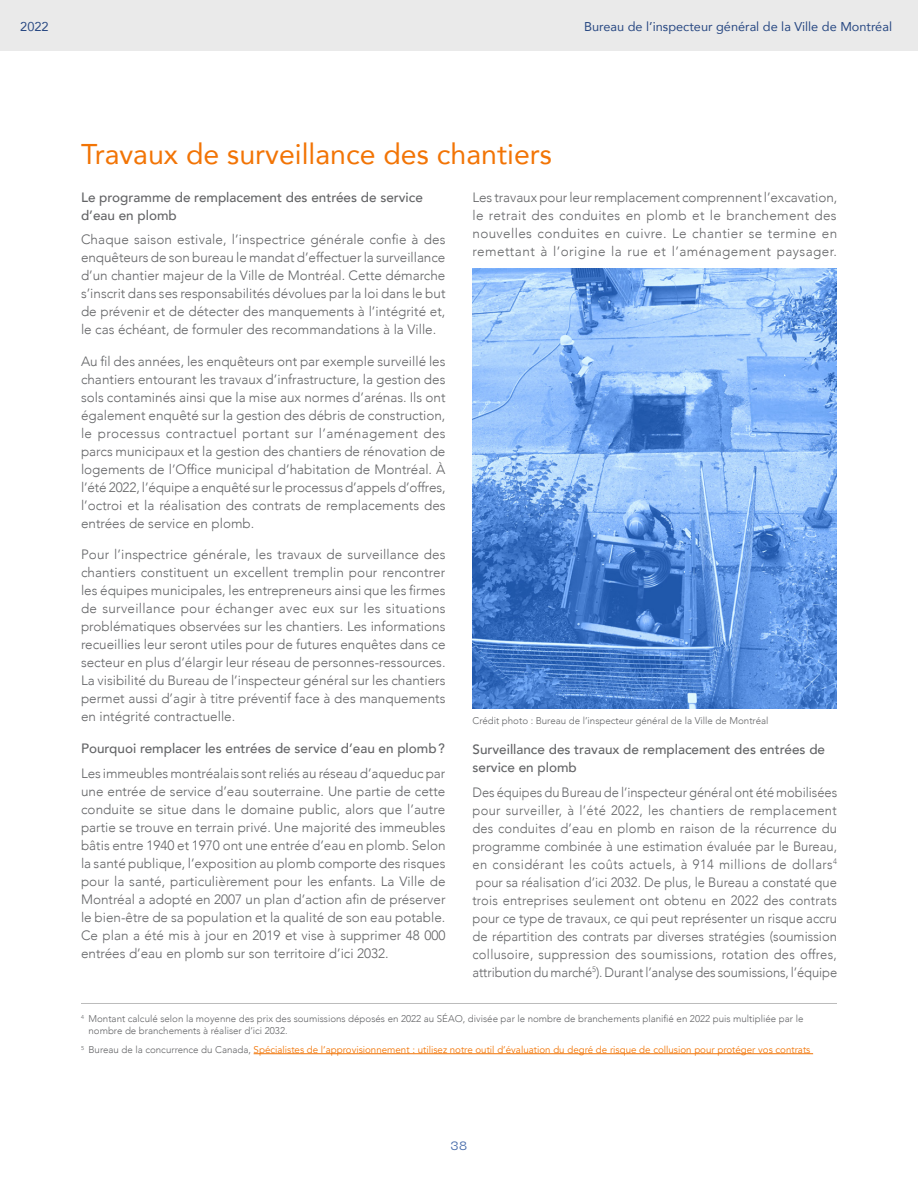
<style>
.page{position:relative;width:918px;height:1188px;background:#fff}
.page>*{position:absolute;margin:0;border:0;box-sizing:border-box;transform-origin:0 0}
.t1{font:28.5px "Avenir";color:#f27405}
.t2{font:300 13.5px/18px "Avenir";color:#636466;text-align:justify}
.t3{font:300 13.5px/18px "Avenir";color:#636466;text-align:justify;scale:.96 1}
.t4{font:500 13.5px/18px "Avenir";color:#636466}
.t5{font:12.75px "Avenir";color:#294983}
.t6{font:12px "Neue Machina";color:#466baa}
.t7{font:300 9.75px/12px "Avenir";color:#636466}
.t8{font:9.75px "Avenir";color:#f27405}
.s1{font-weight:300;color:#636466}
</style>
<div class="page">
<div style="left:0;top:0;width:918px;height:50px;background:#eaeaea"></div>
<hr style="left:81px;top:1003px;width:756px;height:1px;background:#bcbcbc">
<hr style="left:254px;top:1053px;width:559px;height:1px;background:#f27405">
<img style="left:472px;top:269px;width:365px;height:439px">
<p class="t5" style="left:20px;top:17px;width:30px">2022</p>
<p class="t5" style="left:584px;top:17px;width:310px">Bureau de l’inspecteur général de la Ville de Montréal</p>
<h1 class="t1" style="left:81px;top:131px;width:473px">Travaux de surveillance des chantiers</h1>
<p class="t4" style="left:81px;top:187px;width:343px">Le programme de remplacement des entrées de service d’eau en plomb</p>
<p class="t2" style="left:81px;top:231px;width:366px">Chaque saison estivale, l’inspectrice générale confie à des enquêteurs de son bureau le mandat d’effectuer la surveillance d’un chantier majeur de la Ville de Montréal. Cette démarche s’inscrit dans ses responsabilités dévolues par la loi dans le but de prévenir et de détecter des manquements à l’intégrité et, le cas échéant, de formuler des recommandations à la Ville.</p>
<p class="t2" style="left:81px;top:352px;width:366px">Au fil des années, les enquêteurs ont par exemple surveillé les chantiers entourant les travaux d’infrastructure, la gestion des sols contaminés ainsi que la mise aux normes d’arénas. Ils ont également enquêté sur la gestion des débris de construction, le processus contractuel portant sur l’aménagement des parcs municipaux et la gestion des chantiers de rénovation de logements de l’Office municipal d’habitation de Montréal. À l’été 2022, l’équipe a enquêté sur le processus d’appels d’offres, l’octroi et la réalisation des contrats de remplacements des entrées de service en plomb.</p>
<p class="t2" style="left:81px;top:546px;width:366px">Pour l’inspectrice générale, les travaux de surveillance des chantiers constituent un excellent tremplin pour rencontrer les équipes municipales, les entrepreneurs ainsi que les firmes de surveillance pour échanger avec eux sur les situations problématiques observées sur les chantiers. Les informations recueillies leur seront utiles pour de futures enquêtes dans ce secteur en plus d’élargir leur réseau de personnes-ressources.<br>La visibilité du Bureau de l’inspecteur général sur les chantiers permet aussi d’agir à titre préventif face à des manquements en intégrité contractuelle.</p>
<p class="t4" style="left:81px;top:738px;width:366px">Pourquoi remplacer les entrées de service d’eau en plomb?</p>
<p class="t2" style="left:81px;top:764px;width:366px">Les immeubles montréalais sont reliés au réseau d’aqueduc par une entrée de service d’eau souterraine. Une partie de cette conduite se situe dans le domaine public, alors que l’autre partie se trouve en terrain privé. Une majorité des immeubles bâtis entre 1940 et 1970 ont une entrée d’eau en plomb. Selon la santé publique, l’exposition au plomb comporte des risques pour la santé, particulièrement pour les enfants. La Ville de Montréal a adopté en 2007 un plan d’action afin de préserver le bien-être de sa population et la qualité de son eau potable.<br>Ce plan a été mis à jour en 2019 et vise à supprimer 48 000 entrées d’eau en plomb sur son territoire d’ici 2032.</p>
<p class="t2" style="left:472px;top:188px;width:366px">Les travaux pour leur remplacement comprennent l’excavation, le retrait des conduites en plomb et le branchement des nouvelles conduites en cuivre. Le chantier se termine en remettant à l’origine la rue et l’aménagement paysager.</p>
<p class="t7" style="left:472px;top:714px;width:297px">Crédit photo : Bureau de l’inspecteur général de la Ville de Montréal</p>
<p class="t4" style="left:472px;top:739px;width:354px">Surveillance des travaux de remplacement des entrées de service en plomb</p>
<p class="t3" style="left:472px;top:783px;width:381px">Des équipes du Bureau de l’inspecteur général ont été mobilisées pour surveiller, à l’été 2022, les chantiers de remplacement des conduites d’eau en plomb en raison de la récurrence du programme combinée à une estimation évaluée par le Bureau, en considérant les coûts actuels, à 914 millions de dollars<sup>4 </sup>pour sa réalisation d’ici 2032. De plus, le Bureau a constaté que trois entreprises seulement ont obtenu en 2022 des contrats pour ce type de travaux, ce qui peut représenter un risque accru de répartition des contrats par diverses stratégies (soumission collusoire, suppression des soumissions, rotation des offres, attribution du marché<sup>5</sup>). Durant l’analyse des soumissions, l’équipe</p>
<p class="t7" style="left:88px;top:1013px;width:716px;text-indent:-7px"><sup>4</sup> Montant calculé selon la moyenne des prix des soumissions déposés en 2022 au SÉAO, divisée par le nombre de branchements planifié en 2022 puis multipliée par le nombre de branchements à réaliser d’ici 2032.</p>
<p class="t8" style="left:81px;top:1044px;width:731px"><sup>5</sup> <span class="s1">Bureau de la concurrence du Canada,</span> Spécialistes de l’approvisionnement : utilisez notre outil d’évaluation du degré de risque de collusion pour protéger vos contrats</p>
<p class="t6" style="left:451px;top:1139px;width:18px">38</p>
</div>
